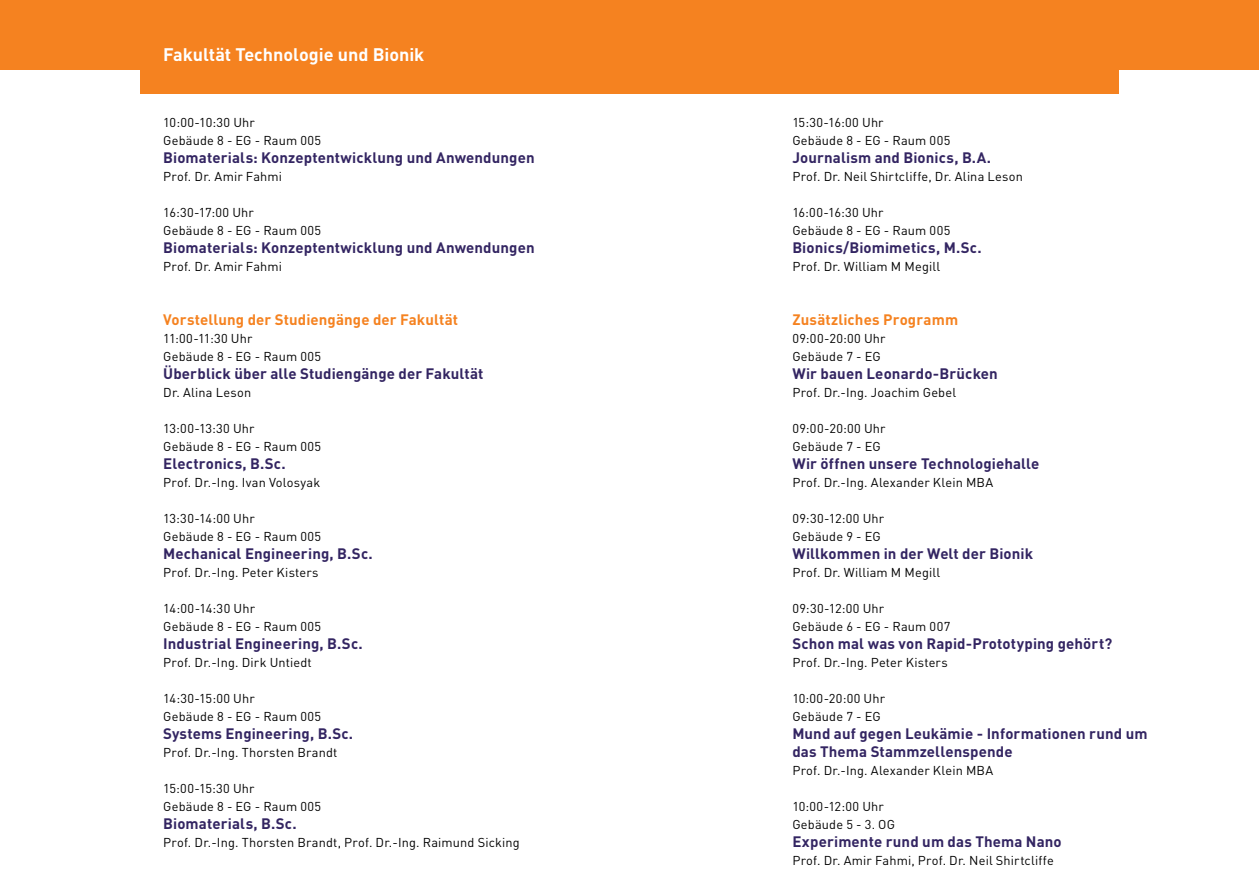
<style>
.page{position:relative;width:1259px;height:893px;background:#fff}
.page>*{position:absolute;margin:0;border:0;box-sizing:border-box;transform-origin:0 0}
.t1{font:700 18px "DINOT";color:#fff}
.t2{font:700 15px/18px "DINOT";letter-spacing:.01em;color:#332562}
.t3{font:700 15px "DINOT";letter-spacing:.01em;color:#f58220}
.t4{font:12.75px/18px "DINOT";letter-spacing:.015em;color:#000}
</style>
<div class="page">
<div style="left:0;top:0;width:1259px;height:94px;background:#f58220"></div>
<div style="left:0;top:71px;width:140px;height:33px;background:#fff"></div>
<div style="left:1119px;top:71px;width:140px;height:33px;background:#fff"></div>
<h1 class="t1" style="left:163px;top:42px;width:263px">Fakultät Technologie und Bionik</h1>
<p class="t4" style="left:163px;top:113px;width:159px">10:00-10:30 Uhr<br>Gebäude 8 - EG - Raum 005</p>
<p class="t2" style="left:163px;top:148px;width:373px">Biomaterials: Konzeptentwicklung und Anwendungen</p>
<p class="t4" style="left:163px;top:167px;width:120px">Prof. Dr. Amir Fahmi</p>
<p class="t4" style="left:163px;top:203px;width:159px">16:30-17:00 Uhr<br>Gebäude 8 - EG - Raum 005</p>
<p class="t2" style="left:163px;top:238px;width:373px">Biomaterials: Konzeptentwicklung und Anwendungen</p>
<p class="t4" style="left:163px;top:257px;width:120px">Prof. Dr. Amir Fahmi</p>
<p class="t3" style="left:163px;top:310px;width:296px">Vorstellung der Studiengänge der Fakultät</p>
<p class="t4" style="left:163px;top:329px;width:159px">11:00-11:30 Uhr<br>Gebäude 8 - EG - Raum 005</p>
<p class="t2" style="left:163px;top:364px;width:322px">Überblick über alle Studiengänge der Fakultät</p>
<p class="t4" style="left:163px;top:383px;width:89px">Dr. Alina Leson</p>
<p class="t4" style="left:163px;top:419px;width:159px">13:00-13:30 Uhr<br>Gebäude 8 - EG - Raum 005</p>
<p class="t2" style="left:163px;top:454px;width:124px">Electronics, B.Sc.</p>
<p class="t4" style="left:163px;top:473px;width:159px">Prof. Dr.-Ing. Ivan Volosyak</p>
<p class="t4" style="left:163px;top:509px;width:159px">13:30-14:00 Uhr<br>Gebäude 8 - EG - Raum 005</p>
<p class="t2" style="left:163px;top:544px;width:211px">Mechanical Engineering, B.Sc.</p>
<p class="t4" style="left:163px;top:563px;width:157px">Prof. Dr.-Ing. Peter Kisters</p>
<p class="t4" style="left:163px;top:599px;width:159px">14:00-14:30 Uhr<br>Gebäude 8 - EG - Raum 005</p>
<p class="t2" style="left:163px;top:634px;width:201px">Industrial Engineering, B.Sc.</p>
<p class="t4" style="left:163px;top:653px;width:150px">Prof. Dr.-Ing. Dirk Untiedt</p>
<p class="t4" style="left:163px;top:689px;width:159px">14:30-15:00 Uhr<br>Gebäude 8 - EG - Raum 005</p>
<p class="t2" style="left:163px;top:724px;width:191px">Systems Engineering, B.Sc.</p>
<p class="t4" style="left:163px;top:743px;width:176px">Prof. Dr.-Ing. Thorsten Brandt</p>
<p class="t4" style="left:163px;top:779px;width:159px">15:00-15:30 Uhr<br>Gebäude 8 - EG - Raum 005</p>
<p class="t2" style="left:163px;top:814px;width:135px">Biomaterials, B.Sc.</p>
<p class="t4" style="left:163px;top:833px;width:358px">Prof. Dr.-Ing. Thorsten Brandt, Prof. Dr.-Ing. Raimund Sicking</p>
<p class="t4" style="left:792px;top:113px;width:159px">15:30-16:00 Uhr<br>Gebäude 8 - EG - Raum 005</p>
<p class="t2" style="left:792px;top:148px;width:200px">Journalism and Bionics, B.A.</p>
<p class="t4" style="left:792px;top:167px;width:232px">Prof. Dr. Neil Shirtcliffe, Dr. Alina Leson</p>
<p class="t4" style="left:792px;top:203px;width:159px">16:00-16:30 Uhr<br>Gebäude 8 - EG - Raum 005</p>
<p class="t2" style="left:792px;top:238px;width:191px">Bionics/Biomimetics, M.Sc.</p>
<p class="t4" style="left:792px;top:257px;width:149px">Prof. Dr. William M Megill</p>
<p class="t3" style="left:792px;top:310px;width:167px">Zusätzliches Programm</p>
<p class="t4" style="left:792px;top:329px;width:95px">09:00-20:00 Uhr<br>Gebäude 7 - EG</p>
<p class="t2" style="left:792px;top:364px;width:207px">Wir bauen Leonardo-Brücken</p>
<p class="t4" style="left:792px;top:383px;width:165px">Prof. Dr.-Ing. Joachim Gebel</p>
<p class="t4" style="left:792px;top:419px;width:95px">09:00-20:00 Uhr<br>Gebäude 7 - EG</p>
<p class="t2" style="left:792px;top:454px;width:249px">Wir öffnen unsere Technologiehalle</p>
<p class="t4" style="left:792px;top:473px;width:202px">Prof. Dr.-Ing. Alexander Klein MBA</p>
<p class="t4" style="left:792px;top:509px;width:93px">09:30-12:00 Uhr<br>Gebäude 9 - EG</p>
<p class="t2" style="left:792px;top:544px;width:242px">Willkommen in der Welt der Bionik</p>
<p class="t4" style="left:792px;top:563px;width:149px">Prof. Dr. William M Megill</p>
<p class="t4" style="left:792px;top:599px;width:159px">09:30-12:00 Uhr<br>Gebäude 6 - EG - Raum 007</p>
<p class="t2" style="left:792px;top:634px;width:321px">Schon mal was von Rapid-Prototyping gehört?</p>
<p class="t4" style="left:792px;top:653px;width:157px">Prof. Dr.-Ing. Peter Kisters</p>
<p class="t4" style="left:792px;top:689px;width:94px">10:00-20:00 Uhr<br>Gebäude 7 - EG</p>
<p class="t2" style="left:792px;top:724px;width:357px">Mund auf gegen Leukämie - Informationen rund um das Thema Stammzellenspende</p>
<p class="t4" style="left:792px;top:761px;width:202px">Prof. Dr.-Ing. Alexander Klein MBA</p>
<p class="t4" style="left:792px;top:797px;width:104px">10:00-12:00 Uhr<br>Gebäude 5 - 3. OG</p>
<p class="t2" style="left:792px;top:832px;width:271px">Experimente rund um das Thema Nano</p>
<p class="t4" style="left:792px;top:851px;width:263px">Prof. Dr. Amir Fahmi, Prof. Dr. Neil Shirtcliffe</p>
</div>
